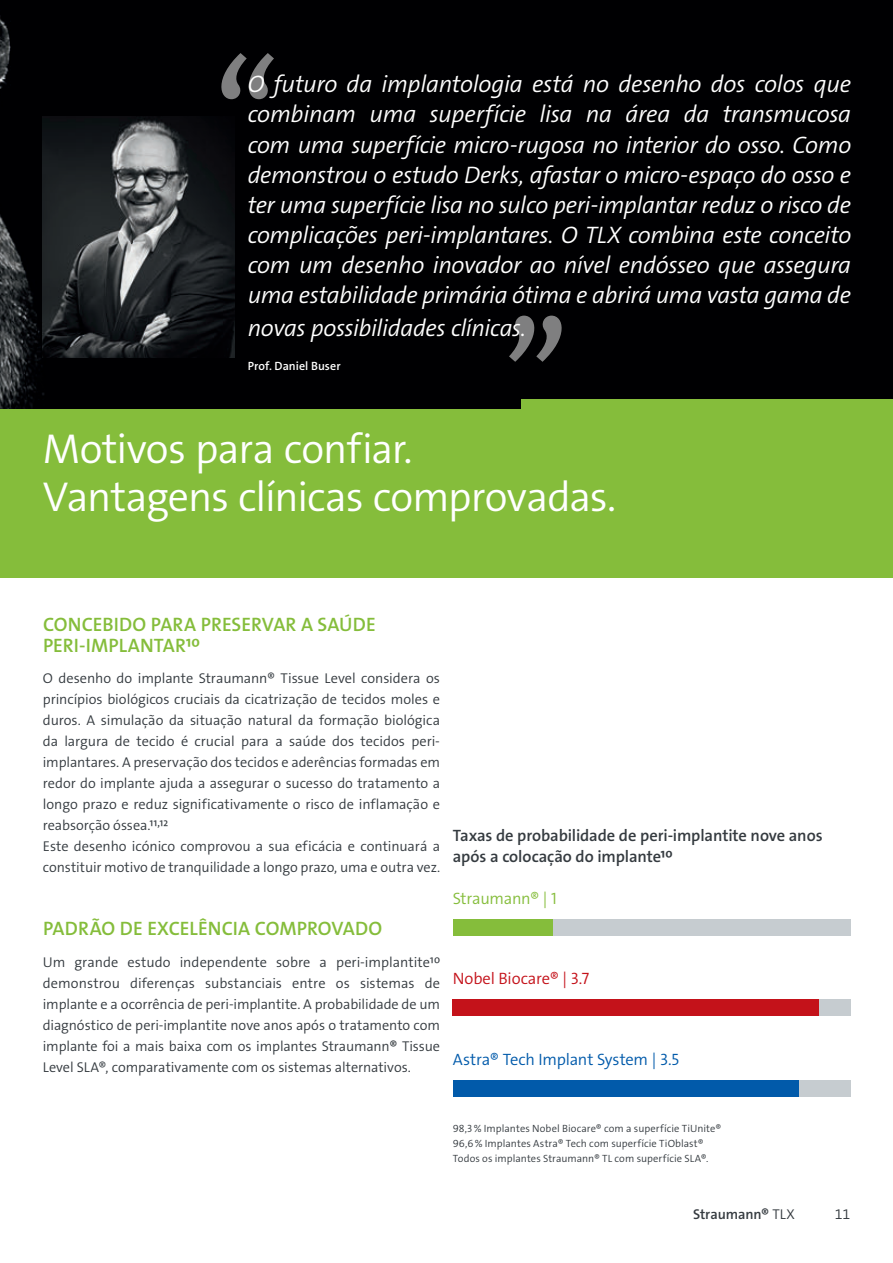
<style>
.page{position:relative;width:893px;height:1263px;background:#fff}
.page>*{position:absolute;margin:0;border:0;box-sizing:border-box;transform-origin:0 0}
.t1{font:42px/48px "The Sans LP4 Se Lig";letter-spacing:-.02em;color:#fff}
.t2{font:24px/30px "The Sans LP4 Se Lig IT";letter-spacing:-.02em;color:#fff;text-align:justify}
.Subtitle{font:19.5px/21px "The Sans LP6 Se Bld";color:#85bd3b}
.Copy_Title{font:16.5px/21px "The Sans LP6 Se Bld";letter-spacing:-.005em;color:#353b40}
.t3{font:16.5px "The Sans LP4 Se Lig";letter-spacing:-.015em;color:#015aaa}
.t4{font:16.5px "The Sans LP4 Se Lig";letter-spacing:-.01em;color:#c4121a}
.t5{font:16.5px "The Sans LP4 Se Lig";letter-spacing:-.02em;color:#85bd3b}
.Copy{font:14.25px/21px "The Sans LP4 Se Lig";letter-spacing:-.005em;color:#353b40;text-align:justify}
.t6{font:14.25px "The Sans LP6 Se Bld";letter-spacing:-.005em;color:#353b40}
.Quote_Description{font:12px "The Sans LP6 Se Bld";letter-spacing:.005em;color:#fff}
.t7{font:10.5px "The Sans LP4 Se Lig";letter-spacing:.005em;color:#353b40}
.s1{font-family:"The Sans LP5 Plain"}
.s2{font-family:"The Sans LP4 Se Lig"}
</style>
<div class="page">
<div style="left:0;top:0;width:893px;height:410px;background:#000002"></div>
<div style="left:453px;top:920px;width:397px;height:16px;background:#c6ccd0"></div>
<div style="left:453px;top:920px;width:99px;height:16px;background:#85bd3b"></div>
<div style="left:453px;top:1000px;width:397px;height:16px;background:#c6ccd0"></div>
<div style="left:453px;top:1000px;width:366px;height:16px;background:#c4121a"></div>
<div style="left:453px;top:1080px;width:397px;height:16px;background:#c6ccd0"></div>
<div style="left:453px;top:1080px;width:346px;height:16px;background:#015aaa"></div>
<div style="left:521px;top:400px;width:372px;height:21px;background:#85bd3b"></div>
<div style="left:0;top:410px;width:893px;height:168px;background:#85bd3b"></div>
<svg style="left:220px;top:53px;width:54px;height:46px;background:#3c3c3e"></svg>
<svg style="left:509px;top:316px;width:54px;height:46px;background:#3c3c3e"></svg>
<img style="left:43px;top:116px;width:192px;height:242px">
<p class="t2" style="left:248px;top:70px;width:605px">O futuro da implantologia está no desenho dos colos que combinam uma superfície lisa na área da transmucosa com uma superfície micro-rugosa no interior do osso. Como demonstrou o estudo Derks, afastar o micro-espaço do osso e ter uma superfície lisa no sulco peri-implantar reduz o risco de complicações peri-implantares. O TLX combina este conceito com um desenho inovador ao nível endósseo que assegura uma estabilidade primária ótima e abrirá uma vasta gama de</p>
<p class="t2" style="left:248px;top:313px;width:280px">novas possibilidades clínicas.</p>
<p class="Quote_Description" style="left:248px;top:358px;width:94px">Prof. Daniel Buser</p>
<p class="t1" style="left:43px;top:425px;width:575px">Motivos para confiar.<br>Vantagens clínicas comprovadas.</p>
<p class="Subtitle" style="left:43px;top:614px;width:334px">CONCEBIDO PARA PRESERVAR A SAÚDE<br>PERI-IMPLANTAR¹⁰</p>
<p class="Copy" style="left:43px;top:668px;width:399px">O desenho do implante Straumann® Tissue Level considera os princípios biológicos cruciais da cicatrização de tecidos moles e duros. A simulação da situação natural da formação biológica da largura de tecido é crucial para a saúde dos tecidos peri&shy;implantares. A preservação dos tecidos e aderências formadas em redor do implante ajuda a assegurar o sucesso do tratamento a longo prazo e reduz significativamente o risco de inflamação e reabsorção óssea.¹¹,¹²</p>
<p class="Copy" style="left:43px;top:836px;width:399px">Este desenho icónico comprovou a sua eficácia e continuará a constituir motivo de tranquilidade a longo prazo, uma e outra vez.</p>
<p class="Subtitle" style="left:43px;top:918px;width:341px">PADRÃO DE EXCELÊNCIA COMPROVADO</p>
<p class="Copy" style="left:43px;top:951px;width:399px">Um grande estudo independente sobre a peri-implantite¹⁰ demonstrou diferenças substanciais entre os sistemas de implante e a ocorrência de peri-implantite. A probabilidade de um diagnóstico de peri-implantite nove anos após o tratamento com implante foi a mais baixa com os implantes Straumann<span class="s1">®</span> Tissue Level SLA®, comparativamente com os sistemas alternativos.</p>
<p class="Copy_Title" style="left:453px;top:825px;width:371px">Taxas de probabilidade de peri-implantite nove anos após a colocação do implante¹⁰</p>
<p class="t5" style="left:453px;top:888px;width:106px">Straumann® | 1</p>
<p class="t4" style="left:453px;top:968px;width:138px">Nobel Biocare® | 3.7</p>
<p class="t3" style="left:453px;top:1048px;width:228px">Astra® Tech Implant System | 3.5</p>
<p class="t7" style="left:453px;top:1122px;width:270px">98,3% Implantes Nobel Biocare® com a superfície TiUnite®</p>
<p class="t7" style="left:453px;top:1137px;width:252px">96,6% Implantes Astra® Tech com superfície TiOblast®</p>
<p class="t7" style="left:453px;top:1152px;width:257px">Todos os implantes Straumann® TL com superfície SLA®.</p>
<p class="t6" style="left:693px;top:1205px;width:103px">Straumann® <span class="s2">TLX</span></p>
<p class="Copy" style="left:835px;top:1203px;width:17px">11</p>
</div>
